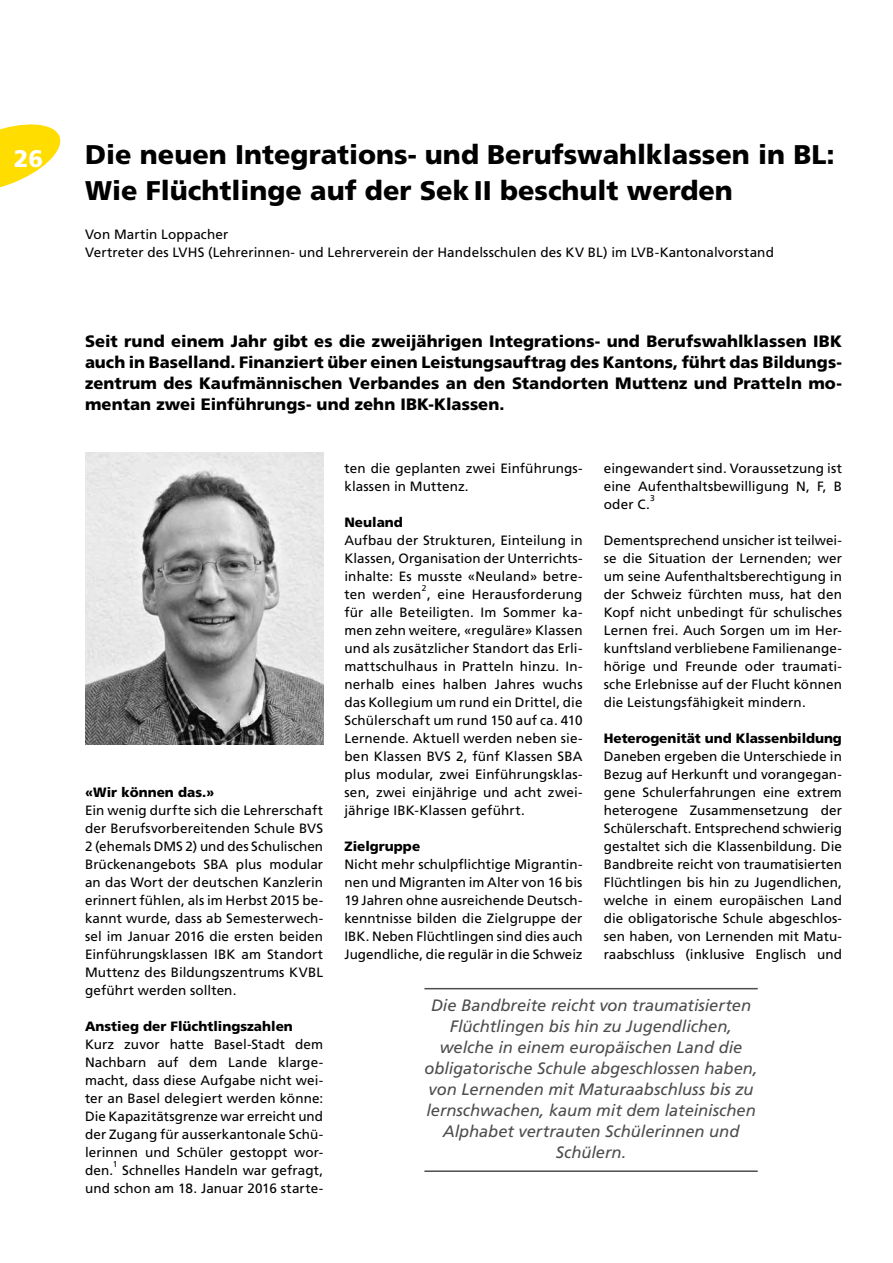
<style>
.page{position:relative;width:893px;height:1263px;background:#fff}
.page>*{position:absolute;margin:0;border:0;box-sizing:border-box;transform-origin:0 0}
.t1{font:900 27px/36px "Frutiger LT Std";color:#000}
.t2{font:900 24px "Frutiger LT Std";color:#fff}
.t3{font:900 16.5px/21px "Frutiger LT Std";letter-spacing:.005em;color:#000;text-align:justify}
.t4{font:italic 16.5px/21px "Frutiger LT Std";color:#4d4d4f;text-align:center}
.t5{font:13.5px/18px "Frutiger LT Std";letter-spacing:.005em;color:#000;text-align:justify}
.t6{font:900 13.5px "Frutiger LT Std";color:#000}
.t7{font:8.55px "Frutiger LT Std";color:#000}
</style>
<div class="page">
<svg style="left:0;top:124px;width:61px;height:64px"></svg>
<hr style="left:424px;top:988px;width:334px;height:1px;background:#4d4d4f">
<hr style="left:424px;top:1170px;width:334px;height:2px;background:#4d4d4f">
<img style="left:85px;top:452px;width:238px;height:292px">
<h2 class="t2" style="left:14px;top:144px;width:31px">26</h2>
<h1 class="t1" style="left:85px;top:136px;width:751px">Die neuen Integrations- und Berufswahlklassen in BL:<br>Wie Flüchtlinge auf der Sek II beschult werden</h1>
<p class="t5" style="left:85px;top:225px;width:690px">Von Martin Loppacher<br>Vertreter des LVHS (Lehrerinnen- und Lehrerverein der Handelsschulen des KV BL) im LVB-Kantonalvorstand</p>
<p class="t3" style="left:85px;top:330px;width:758px">Seit rund einem Jahr gibt es die zweijährigen Integrations- und Berufswahlklassen IBK auch in Baselland. Finanziert über einen Leistungsauftrag des Kantons, führt das Bildungs&shy;zentrum des Kaufmännischen Verbandes an den Standorten Muttenz und Pratteln mo&shy;mentan zwei Einführungs- und zehn IBK-Klassen.</p>
<p class="t6" style="left:85px;top:784px;width:131px">«Wir können das.»</p>
<p class="t5" style="left:85px;top:801px;width:240px">Ein wenig durfte sich die Lehrerschaft der Berufsvorbereitenden Schule BVS 2 (ehemals DMS 2) und des Schulischen Brückenangebots SBA plus modular an das Wort der deutschen Kanzlerin erinnert fühlen, als im Herbst 2015 be&shy;kannt wurde, dass ab Semesterwech&shy;sel im Januar 2016 die ersten beiden Einführungsklassen IBK am Standort Muttenz des Bildungszentrums KVBL geführt werden sollten.</p>
<p class="t6" style="left:85px;top:1018px;width:209px">Anstieg der Flüchtlingszahlen</p>
<p class="t5" style="left:85px;top:1035px;width:240px">Kurz zuvor hatte Basel-Stadt dem Nachbarn auf dem Lande klarge&shy;macht, dass diese Aufgabe nicht wei&shy;ter an Basel delegiert werden könne:<br>Die Kapazitätsgrenze war erreicht und der Zugang für ausserkantonale Schü&shy;lerinnen und Schüler gestoppt wor&shy;den.</p>
<p class="t7" style="left:113px;top:1159px;width:6px">1</p>
<p class="t5" style="left:85px;top:1161px;width:240px;text-align:right">Schnelles Handeln war gefragt,<br>und schon am 18. Januar 2016 starte-</p>
<p class="t5" style="left:344px;top:459px;width:240px">ten die geplanten zwei Einführungs&shy;klassen in Muttenz.</p>
<p class="t6" style="left:344px;top:514px;width:60px">Neuland</p>
<p class="t5" style="left:344px;top:531px;width:240px">Aufbau der Strukturen, Einteilung in Klassen, Organisation der Unterrichts&shy;inhalte: Es musste «Neuland» betre&shy;ten werden , eine Herausforderung</p>
<p class="t7" style="left:422px;top:583px;width:6px">2</p>
<p class="t5" style="left:344px;top:603px;width:240px">für alle Beteiligten. Im Sommer ka&shy;men zehn weitere, «reguläre» Klassen und als zusätzlicher Standort das Erli&shy;mattschulhaus in Pratteln hinzu. In&shy;nerhalb eines halben Jahres wuchs das Kollegium um rund ein Drittel, die Schülerschaft um rund 150 auf ca. 410<br>Lernende. Aktuell werden neben sie&shy;ben Klassen BVS 2, fünf Klassen SBA plus modular, zwei Einführungsklas&shy;sen, zwei einjährige und acht zwei&shy;jährige IBK-Klassen geführt.</p>
<p class="t6" style="left:344px;top:838px;width:77px">Zielgruppe</p>
<p class="t5" style="left:344px;top:855px;width:240px">Nicht mehr schulpflichtige Migrantin&shy;nen und Migranten im Alter von 16 bis 19 Jahren ohne ausreichende Deutsch&shy;kenntnisse bilden die Zielgruppe der IBK. Neben Flüchtlingen sind dies auch Jugendliche, die regulär in die Schweiz</p>
<p class="t5" style="left:604px;top:459px;width:240px">eingewandert sind. Voraussetzung ist eine Aufenthaltsbewilligung N, F, B oder C.</p>
<p class="t7" style="left:650px;top:493px;width:6px">3</p>
<p class="t5" style="left:604px;top:531px;width:240px">Dementsprechend unsicher ist teilwei&shy;se die Situation der Lernenden; wer um seine Aufenthaltsberechtigung in der Schweiz fürchten muss, hat den Kopf nicht unbedingt für schulisches Lernen frei. Auch Sorgen um im Her&shy;kunftsland verbliebene Familienange&shy;hörige und Freunde oder traumati&shy;sche Erlebnisse auf der Flucht können die Leistungsfähigkeit mindern.</p>
<p class="t6" style="left:604px;top:730px;width:240px">Heterogenität und Klassenbildung</p>
<p class="t5" style="left:604px;top:747px;width:240px">Daneben ergeben die Unterschiede in Bezug auf Herkunft und vorangegan&shy;gene Schulerfahrungen eine extrem heterogene Zusammensetzung der Schülerschaft. Entsprechend schwierig gestaltet sich die Klassenbildung. Die Bandbreite reicht von traumatisierten Flüchtlingen bis hin zu Jugendlichen, welche in einem europäischen Land die obligatorische Schule abgeschlos&shy;sen haben, von Lernenden mit Matu&shy;raabschluss (inklusive Englisch und</p>
<p class="t4" style="left:424px;top:994px;width:335px">Die Bandbreite reicht von traumatisierten Flüchtlingen bis hin zu Jugendlichen, welche in einem europäischen Land die obligatorische Schule abgeschlossen haben, von Lernenden mit Maturaabschluss bis zu lernschwachen, kaum mit dem lateinischen Alphabet vertrauten Schülerinnen und Schülern.</p>
</div>
